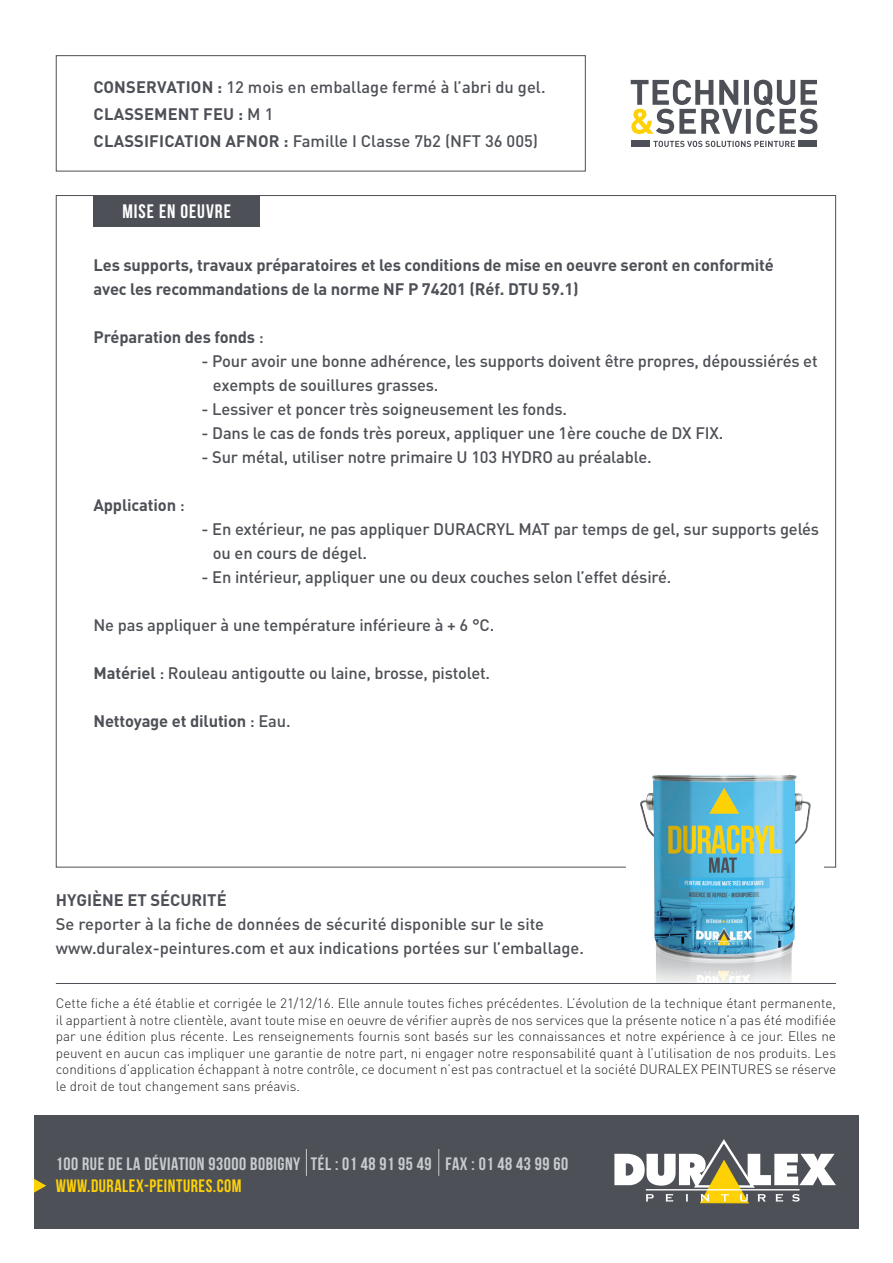
<style>
.page{position:relative;width:893px;height:1263px;background:#fff}
.page>*{position:absolute;margin:0;border:0;box-sizing:border-box;transform-origin:0 0}
.t1{font:19.5px "Bebas Neue";letter-spacing:.05em;color:#fff}
.t2{font:18px "Bebas Neue";letter-spacing:.03em;color:#c9ccce}
.t3{font:18px "Bebas Neue";letter-spacing:.03em;color:#fed105}
.t4{font:500 16.5px/24px "DINOT";letter-spacing:-.01em;color:#4d5056}
.t5{font:700 16.5px/24px "DINOT";letter-spacing:-.01em;color:#4d5056}
.t6{font:300 13.5px/16.5px "DINOT";color:#231f20;text-align:justify}
.s1{font-weight:700}
.s2{font-weight:500}
</style>
<div class="page">
<div style="left:34px;top:1115px;width:825px;height:114px;background:#4d5056"></div>
<svg style="left:614px;top:1139px;width:222px;height:65px"></svg>
<svg style="left:34px;top:1179px;width:12px;height:13px"></svg>
<svg style="left:306px;top:1149px;width:1px;height:27px"></svg>
<svg style="left:438px;top:1149px;width:1px;height:27px"></svg>
<div style="left:94px;top:195px;width:166px;height:31px;background:#4d5056"></div>
<div style="left:56px;top:55px;width:530px;height:116px;border:1px solid #4d5056"></div>
<svg style="left:653px;top:141px;width:142px;height:6px"></svg>
<svg style="left:631px;top:80px;width:186px;height:54px"></svg>
<div style="left:631px;top:140px;width:19px;height:7px;background:#4d5056"></div>
<div style="left:798px;top:140px;width:19px;height:7px;background:#4d5056"></div>
<img style="left:640px;top:775px;width:171px;height:208px">
<hr style="left:56px;top:983px;width:780px;height:1px;background:#4d5056">
<p class="t4" style="left:94px;top:73px;width:453px;line-height:27px"><span class="s1">CONSERVATION :</span> 12 mois en emballage fermé à l’abri du gel.<br><span class="s1">CLASSEMENT FEU :</span> M 1<br><span class="s1">CLASSIFICATION AFNOR :</span> Famille I Classe 7b2 (NFT 36 005)</p>
<p class="t1" style="left:122px;top:201px;width:110px">MISE EN OEUVRE</p>
<p class="t5" style="left:94px;top:252px;width:682px">Les supports, travaux préparatoires et les conditions de mise en oeuvre seront en conformité avec les recommandations de la norme NF P 74201 (Réf. DTU 59.1)</p>
<p class="t5" style="left:94px;top:324px;width:172px">Préparation des fonds <span class="s2">:</span></p>
<p class="t4" style="left:213px;top:348px;width:606px;text-indent:-11px">- Pour avoir une bonne adhérence, les supports doivent être propres, dépoussiérés et exempts de souillures grasses.</p>
<p class="t4" style="left:202px;top:396px;width:367px">- Lessiver et poncer très soigneusement les fonds.</p>
<p class="t4" style="left:202px;top:420px;width:523px">- Dans le cas de fonds très poreux, appliquer une 1ère couche de DX FIX.</p>
<p class="t4" style="left:202px;top:444px;width:452px">- Sur métal, utiliser notre primaire U 103 HYDRO au préalable.</p>
<p class="t5" style="left:94px;top:492px;width:93px">Application <span class="s2">:</span></p>
<p class="t4" style="left:213px;top:516px;width:608px;text-indent:-11px">- En extérieur, ne pas appliquer DURACRYL MAT par temps de gel, sur supports gelés ou en cours de dégel.</p>
<p class="t4" style="left:202px;top:564px;width:471px">- En intérieur, appliquer une ou deux couches selon l’effet désiré.</p>
<p class="t4" style="left:94px;top:612px;width:402px">Ne pas appliquer à une température inférieure à + 6 °C.</p>
<p class="t4" style="left:94px;top:660px;width:398px"><span class="s1">Matériel</span> : Rouleau antigoutte ou laine, brosse, pistolet.</p>
<p class="t5" style="left:94px;top:708px;width:199px">Nettoyage et dilution <span class="s2">: Eau.</span></p>
<p class="t5" style="left:56px;top:887px;width:172px">HYGIÈNE ET SÉCURITÉ</p>
<p class="t4" style="left:56px;top:911px;width:530px">Se reporter à la fiche de données de sécurité disponible sur le site www.duralex-peintures.com et aux indications portées sur l’emballage.</p>
<p class="t6" style="left:56px;top:994px;width:782px">Cette fiche a été établie et corrigée le 21/12/16. Elle annule toutes fiches précédentes. L’évolution de la technique étant permanente, il appartient à notre clientèle, avant toute mise en oeuvre de vérifier auprès de nos services que la présente notice n’a pas été modifiée par une édition plus récente. Les renseignements fournis sont basés sur les connaissances et notre expérience à ce jour. Elles ne peuvent en aucun cas impliquer une garantie de notre part, ni engager notre responsabilité quant à l’utilisation de nos produits. Les conditions d’application échappant à notre contrôle, ce document n’est pas contractuel et la société DURALEX PEINTURES se réserve le droit de tout changement sans préavis.</p>
<p class="t2" style="left:56px;top:1154px;width:514px">100 RUE DE LA DÉVIATION 93000 BOBIGNY TÉL : 01 48 91 95 49 FAX : 01 48 43 99 60</p>
<p class="t3" style="left:56px;top:1175px;width:187px">WWW.DURALEX-PEINTURES.COM</p>
</div>
